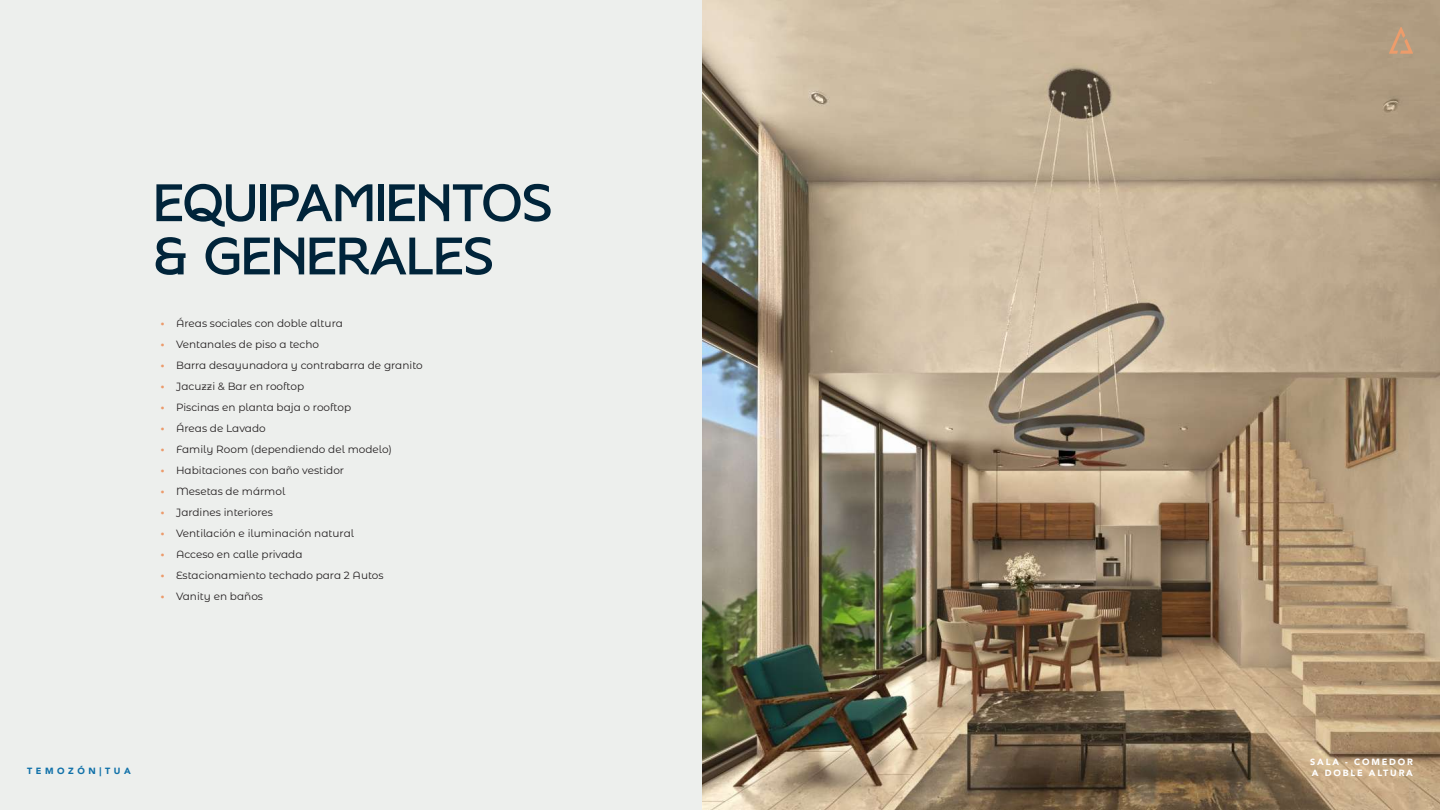
<style>
.page{position:relative;width:1440px;height:810px;background:#edefed}
.page>*{position:absolute;margin:0;border:0;box-sizing:border-box;transform-origin:0 0}
.t1{font:54px/53.2px "Florensa Demo";color:#00243a}
.t2{font:10.5px/21px "Montserrat Alternates";color:#231f20}
.t3{font:900 10.5px/21px "Montserrat Alternates";color:#ec9b6c;text-align:justify}
.t4{font:900 9px/10.8px "Avenir";letter-spacing:.2em;color:#fff}
.t5{font:900 9px "Avenir";letter-spacing:.4em;color:#1071a9}
</style>
<div class="page">
<img style="left:702px;top:0;width:738px;height:810px">
<svg style="left:1389px;top:27px;width:24px;height:27px"></svg>
<h1 class="t1" style="left:154px;top:177px;width:400px">EQUIPAMIENTOS &amp; GENERALES</h1>
<p class="t3" style="left:161px;top:312px;width:5px">· · · · · · · · · · · · · ·</p>
<p class="t2" style="left:176px;top:312px;width:248px">Áreas sociales con doble altura<br>Ventanales de piso a techo<br>Barra desayunadora y contrabarra de granito<br>Jacuzzi &amp; Bar en rooftop<br>Piscinas en planta baja o rooftop<br>Áreas de Lavado<br>Family Room (dependiendo del modelo)<br>Habitaciones con baño vestidor<br>Mesetas de mármol<br>Jardines interiores<br>Ventilación e iluminación natural<br>Acceso en calle privada<br>Estacionamiento techado para 2 Autos<br>Vanity en baños</p>
<p class="t5" style="left:27px;top:763px;width:105px">TEMOZÓN|TUA</p>
<p class="t4" style="left:1310px;top:757px;width:104px">SALA - COMEDOR<br>A DOBLE ALTURA</p>
</div>
